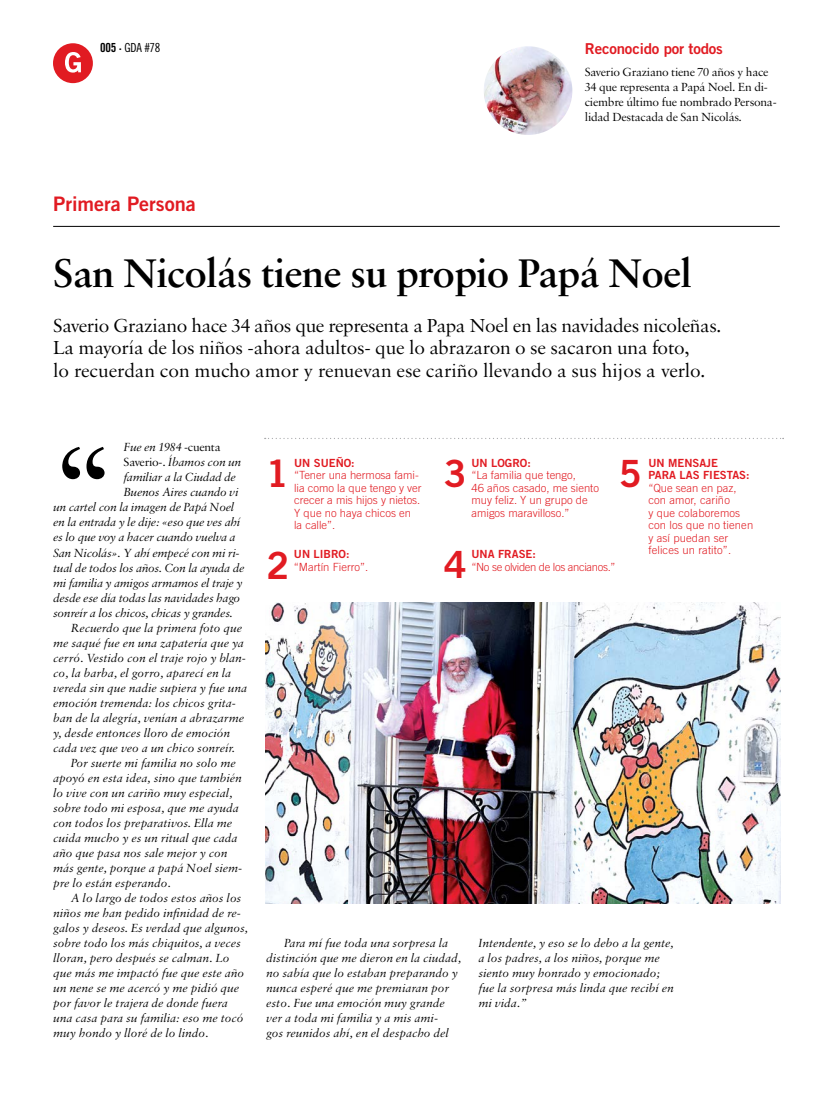
<style>
.page{position:relative;width:833px;height:1117px;background:#fff}
.page>*{position:absolute;margin:0;border:0;box-sizing:border-box;transform-origin:0 0}
.t1{font:126.25px "Sabon";color:#000}
.t2{font:600 42.5px "Sabon";letter-spacing:-.02em;color:#000}
.t3{font:37.5px "Trade Gothic LT Std Bd 2";color:#e11b22}
.t4{font:20px/22.5px "Sabon";letter-spacing:-.01em;color:#000}
.t5{font:20px "Trade Gothic LT Std Bd 2";color:#e11b22}
.t6{font:15px "Trade Gothic LT Std Bd 2";letter-spacing:-.01em;color:#e11b22}
.t7{font:italic 12.5px/15px "Sabon";color:#000}
.t8{font:italic 12.5px "Sabon";letter-spacing:-.02em;color:#000}
.t9{font:12.5px/15px "Sabon";letter-spacing:-.02em;color:#000}
.t10{font:12.5px "Trade Gothic LT Std Cn 18";color:#000}
.t11{font:300 11.25px/12.5px "Trade Gothic LT Std";color:#e11b22}
.t12{font:11.25px/12.5px "Trade Gothic LT Std Bd 2";color:#e11b22}
.t13{font:300 11.25px "Trade Gothic LT Std";letter-spacing:-.03em;color:#e11b22}
.s1{font-family:"Trade Gothic LT Std Bd Cn 20"}
.s2{font-size:5px}
.s3{font-style:normal}
</style>
<div class="page">
<div style="left:53px;top:43px;width:40px;height:40px;background:#e11b22;border-radius:50%"></div>
<svg style="left:65px;top:52px;width:16px;height:21px"></svg>
<hr style="left:53px;top:226px;width:727px;height:1px;background:#000">
<img style="left:266px;top:602px;width:514px;height:300px">
<svg style="left:265px;top:437px;width:518px;height:2px"></svg>
<img style="left:484px;top:46px;width:88px;height:89px;border-radius:44px">
<p class="t10" style="left:100px;top:40px;width:62px"><span class="s1">005</span> <span class="s2">•</span> GDA #78</p>
<h3 class="t5" style="left:53px;top:192px;width:144px">Primera Persona</h3>
<p class="t6" style="left:585px;top:39px;width:139px">Reconocido por todos</p>
<p class="t9" style="left:585px;top:64px;width:193px">Saverio Graziano tiene 70 años y hace 34 que representa a Papá Noel. En di&shy;ciembre último fue nombrado Persona&shy;lidad Destacada de San Nicolás.</p>
<h2 class="t2" style="left:53px;top:247px;width:640px">San Nicolás tiene su propio Papá Noel</h2>
<p class="t4" style="left:53px;top:313px;width:670px">Saverio Graziano hace 34 años que representa a Papa Noel en las navidades nicoleñas.<br>La mayoría de los niños -ahora adultos- que lo abrazaron o se sacaron una foto,<br>lo recuerdan con mucho amor y renuevan ese cariño llevando a sus hijos a verlo.</p>
<p class="t8" style="left:124px;top:440px;width:99px">Fue en 1984 <span class="s3">-cuenta</span></p>
<p class="t8" style="left:124px;top:455px;width:119px"><span class="s3">Saverio-.</span> Íbamos con un</p>
<p class="t8" style="left:124px;top:470px;width:114px">familiar a la Ciudad de</p>
<p class="t8" style="left:124px;top:485px;width:116px">Buenos Aires cuando vi</p>
<p class="t8" style="left:53px;top:500px;width:183px">un cartel con la imagen de Papá Noel</p>
<p class="t8" style="left:53px;top:515px;width:188px">en la entrada y le dije: «eso que ves ahí</p>
<p class="t8" style="left:53px;top:530px;width:184px">es lo que voy a hacer cuando vuelva a</p>
<p class="t8" style="left:53px;top:545px;width:188px">San Nicolás». Y ahí empecé con mi ri-</p>
<p class="t8" style="left:53px;top:560px;width:193px">tual de todos los años. Con la ayuda de</p>
<p class="t8" style="left:53px;top:575px;width:191px">mi familia y amigos armamos el traje y</p>
<p class="t8" style="left:53px;top:590px;width:189px">desde ese día todas las navidades hago</p>
<p class="t8" style="left:53px;top:605px;width:181px">sonreír a los chicos, chicas y grandes.</p>
<p class="t7" style="left:71px;top:619px;width:173px">Recuerdo que la primera foto que</p>
<p class="t7" style="left:53px;top:634px;width:192px">me saqué fue en una zapatería que ya</p>
<p class="t7" style="left:53px;top:649px;width:194px">cerró. Vestido con el traje rojo y blan-</p>
<p class="t7" style="left:53px;top:664px;width:179px">co, la barba, el gorro, aparecí en la</p>
<p class="t7" style="left:53px;top:679px;width:195px">vereda sin que nadie supiera y fue una</p>
<p class="t7" style="left:53px;top:694px;width:184px">emoción tremenda: los chicos grita-</p>
<p class="t7" style="left:53px;top:709px;width:192px">ban de la alegría, venían a abrazarme</p>
<p class="t7" style="left:53px;top:724px;width:178px">y, desde entonces lloro de emoción</p>
<p class="t7" style="left:53px;top:739px;width:183px">cada vez que veo a un chico sonreír.</p>
<p class="t7" style="left:71px;top:754px;width:166px">Por suerte mi familia no solo me</p>
<p class="t7" style="left:53px;top:769px;width:190px">apoyó en esta idea, sino que también</p>
<p class="t7" style="left:53px;top:784px;width:181px">lo vive con un cariño muy especial,</p>
<p class="t7" style="left:53px;top:799px;width:187px">sobre todo mi esposa, que me ayuda</p>
<p class="t7" style="left:53px;top:814px;width:181px">con todos los preparativos. Ella me</p>
<p class="t7" style="left:53px;top:829px;width:186px">cuida mucho y es un ritual que cada</p>
<p class="t7" style="left:53px;top:844px;width:176px">año que pasa nos sale mejor y con</p>
<p class="t7" style="left:53px;top:859px;width:190px">más gente, porque a papá Noel siem-</p>
<p class="t7" style="left:53px;top:874px;width:119px">pre lo están esperando.</p>
<p class="t7" style="left:71px;top:889px;width:172px">A lo largo de todos estos años los</p>
<p class="t7" style="left:53px;top:904px;width:189px">niños me han pedido infinidad de re-</p>
<p class="t7" style="left:53px;top:919px;width:196px">galos y deseos. Es verdad que algunos,</p>
<p class="t7" style="left:53px;top:934px;width:189px">sobre todo los más chiquitos, a veces</p>
<p class="t7" style="left:53px;top:949px;width:178px">lloran, pero después se calman. Lo</p>
<p class="t7" style="left:53px;top:964px;width:193px">que más me impactó fue que este año</p>
<p class="t7" style="left:53px;top:979px;width:188px">un nene se me acercó y me pidió que</p>
<p class="t7" style="left:53px;top:994px;width:176px">por favor le trajera de donde fuera</p>
<p class="t7" style="left:53px;top:1009px;width:192px">una casa para su familia: eso me tocó</p>
<p class="t7" style="left:53px;top:1024px;width:157px">muy hondo y lloré de lo lindo.</p>
<h1 class="t1" style="left:53px;top:412px;width:62px">“</h1>
<p class="t12" style="left:294px;top:456px;width:62px">UN SUEÑO:</p>
<p class="t12" style="left:648px;top:456px;width:103px">UN MENSAJE<br>PARA LAS FIESTAS:</p>
<p class="t11" style="left:648px;top:481px;width:106px">“Que sean en paz, con amor, cariño<br>y que colaboremos con los que no tienen y así puedan ser felices un ratito”.</p>
<p class="t12" style="left:471px;top:456px;width:61px">UN LOGRO:</p>
<p class="t11" style="left:471px;top:468px;width:129px">“La familia que tengo,<br>46 años casado, me siento muy feliz. Y un grupo de amigos maravilloso.”</p>
<p class="t12" style="left:471px;top:547px;width:66px">UNA FRASE:</p>
<p class="t13" style="left:471px;top:559px;width:145px">“No se olviden de los ancianos.”</p>
<h3 class="t3" style="left:266px;top:450px;width:24px">1</h3>
<h3 class="t3" style="left:444px;top:450px;width:24px">3</h3>
<h3 class="t3" style="left:619px;top:450px;width:24px">5</h3>
<p class="t11" style="left:294px;top:468px;width:129px">“Tener una hermosa fami&shy;lia como la que tengo y ver crecer a mis hijos y nietos.<br>Y que no haya chicos en la calle”.</p>
<p class="t12" style="left:294px;top:547px;width:57px">UN LIBRO:</p>
<p class="t11" style="left:294px;top:560px;width:76px">“Martín Fierro”.</p>
<h3 class="t3" style="left:266px;top:541px;width:24px">2</h3>
<h3 class="t3" style="left:444px;top:541px;width:24px">4</h3>
<p class="t7" style="left:478px;top:934px;width:197px">Intendente, y eso se lo debo a la gente, a los padres, a los niños, porque me siento muy honrado y emocionado; fue la sorpresa más linda que recibí en mi vida.”</p>
<p class="t7" style="left:266px;top:934px;width:196px;text-indent:18px">Para mí fue toda una sorpresa la distinción que me dieron en la ciudad, no sabía que lo estaban preparando y nunca esperé que me premiaran por esto. Fue una emoción muy grande ver a toda mi familia y a mis ami-<br>gos reunidos ahí, en el despacho del</p>
</div>
